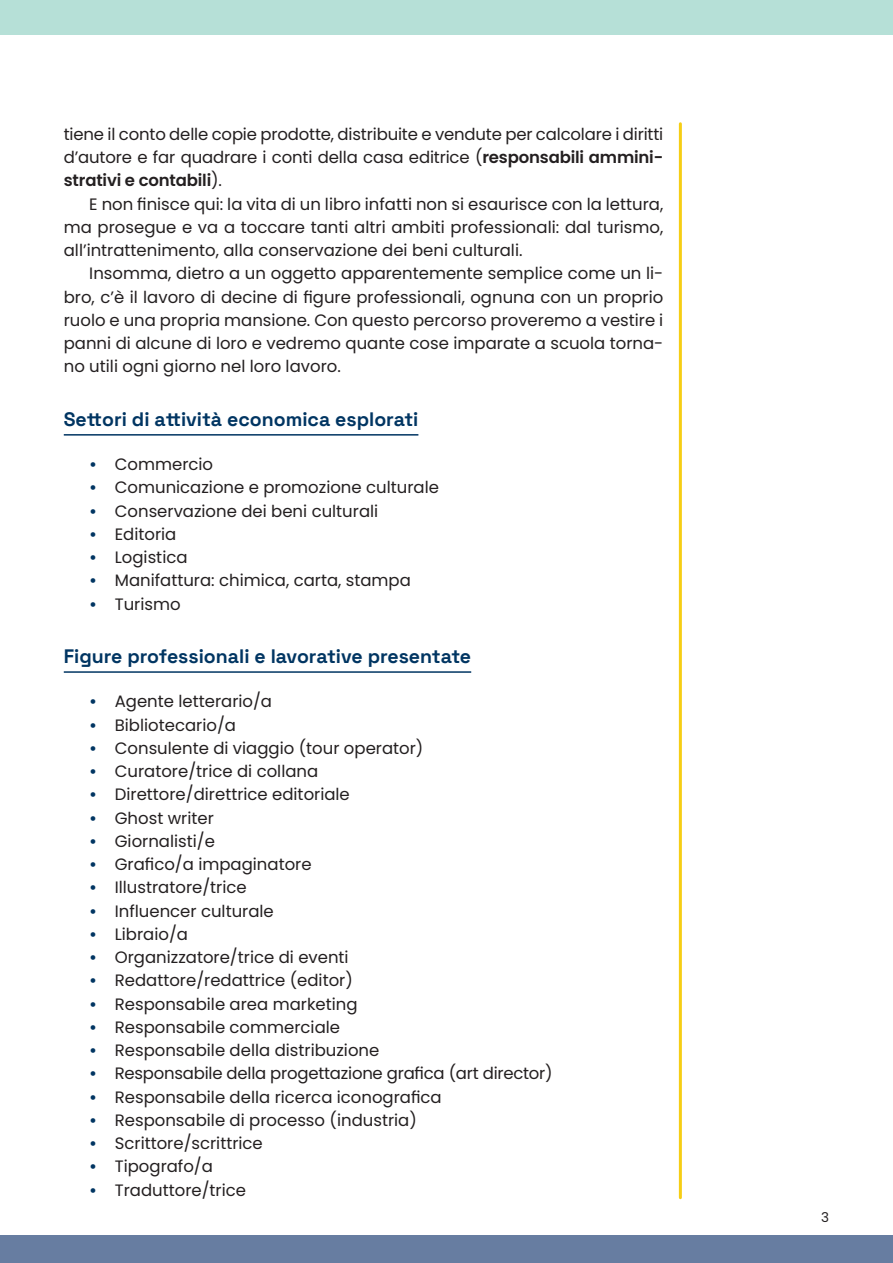
<style>
.page{position:relative;width:893px;height:1263px;background:#fff}
.page>*{position:absolute;margin:0;border:0;box-sizing:border-box;transform-origin:0 0}
.t1{font:300 19.5px "Space Grotesk";color:#003562}
.t2{font:16.5px/23.2px "Poppins";color:#231f20;text-align:justify}
.t3{font:13.5px "Poppins";color:#231f20}
.s1{font-weight:600}
.s2{font-weight:600;color:#003562}
</style>
<div class="page">
<div style="left:0;top:0;width:893px;height:35px;background:#b6e0d7"></div>
<hr style="left:679px;top:124px;width:3px;height:1074px;background:#f6ce15">
<div style="left:0;top:1235px;width:893px;height:28px;background:#677da1"></div>
<hr style="left:64px;top:434px;width:354px;height:2px;background:#003562">
<hr style="left:64px;top:671px;width:407px;height:2px;background:#003562">
<p class="t2" style="left:64px;top:122px;width:601px">tiene il conto delle copie prodotte, distribuite e vendute per calcolare i diritti d’autore e far quadrare i conti della casa editrice (<span class="s1">responsabili ammini&shy;strativi e contabili</span>).</p>
<p class="t2" style="left:64px;top:192px;width:601px;text-indent:26px">E non finisce qui: la vita di un libro infatti non si esaurisce con la lettura, ma prosegue e va a toccare tanti altri ambiti professionali: dal turismo, all’intrattenimento, alla conservazione dei beni culturali.</p>
<p class="t2" style="left:64px;top:262px;width:601px;text-indent:26px">Insomma, dietro a un oggetto apparentemente semplice come un li&shy;bro, c’è il lavoro di decine di figure professionali, ognuna con un proprio ruolo e una propria mansione. Con questo percorso proveremo a vestire i panni di alcune di loro e vedremo quante cose imparate a scuola torna&shy;no utili ogni giorno nel loro lavoro.</p>
<p class="t1" style="left:64px;top:404px;width:356px">Settori di attività economica esplorati</p>
<p class="t2" style="left:89px;top:453px;width:125px"><span class="s2">•</span> Commercio</p>
<p class="t2" style="left:89px;top:476px;width:351px"><span class="s2">•</span> Comunicazione e promozione culturale</p>
<p class="t2" style="left:89px;top:499px;width:290px"><span class="s2">•</span> Conservazione dei beni culturali</p>
<p class="t2" style="left:89px;top:522px;width:89px"><span class="s2">•</span> Editoria</p>
<p class="t2" style="left:89px;top:546px;width:100px"><span class="s2">•</span> Logistica</p>
<p class="t2" style="left:89px;top:569px;width:323px"><span class="s2">•</span> Manifattura: chimica, carta, stampa</p>
<p class="t2" style="left:89px;top:592px;width:93px"><span class="s2">•</span> Turismo</p>
<p class="t1" style="left:64px;top:642px;width:409px">Figure professionali e lavorative presentate</p>
<p class="t2" style="left:89px;top:690px;width:184px"><span class="s2">•</span> Agente letterario/a</p>
<p class="t2" style="left:89px;top:713px;width:148px"><span class="s2">•</span> Bibliotecario/a</p>
<p class="t2" style="left:89px;top:736px;width:336px"><span class="s2">•</span> Consulente di viaggio (tour operator)</p>
<p class="t2" style="left:89px;top:760px;width:230px"><span class="s2">•</span> Curatore/trice di collana</p>
<p class="t2" style="left:89px;top:783px;width:262px"><span class="s2">•</span> Direttore/direttrice editoriale</p>
<p class="t2" style="left:89px;top:806px;width:126px"><span class="s2">•</span> Ghost writer</p>
<p class="t2" style="left:89px;top:829px;width:127px"><span class="s2">•</span> Giornalisti/e</p>
<p class="t2" style="left:89px;top:853px;width:224px"><span class="s2">•</span> Grafico/a impaginatore</p>
<p class="t2" style="left:89px;top:876px;width:159px"><span class="s2">•</span> Illustratore/trice</p>
<p class="t2" style="left:89px;top:899px;width:186px"><span class="s2">•</span> Influencer culturale</p>
<p class="t2" style="left:89px;top:922px;width:100px"><span class="s2">•</span> Libraio/a</p>
<p class="t2" style="left:89px;top:946px;width:261px"><span class="s2">•</span> Organizzatore/trice di eventi</p>
<p class="t2" style="left:89px;top:969px;width:265px"><span class="s2">•</span> Redattore/redattrice (editor)</p>
<p class="t2" style="left:89px;top:992px;width:270px"><span class="s2">•</span> Responsabile area marketing</p>
<p class="t2" style="left:89px;top:1015px;width:252px"><span class="s2">•</span> Responsabile commerciale</p>
<p class="t2" style="left:89px;top:1039px;width:292px"><span class="s2">•</span> Responsabile della distribuzione</p>
<p class="t2" style="left:89px;top:1062px;width:465px"><span class="s2">•</span> Responsabile della progettazione grafica (art director)</p>
<p class="t2" style="left:89px;top:1085px;width:354px"><span class="s2">•</span> Responsabile della ricerca iconografica</p>
<p class="t2" style="left:89px;top:1108px;width:329px"><span class="s2">•</span> Responsabile di processo (industria)</p>
<p class="t2" style="left:89px;top:1132px;width:175px"><span class="s2">•</span> Scrittore/scrittrice</p>
<p class="t2" style="left:89px;top:1155px;width:125px"><span class="s2">•</span> Tipografo/a</p>
<p class="t2" style="left:89px;top:1178px;width:158px"><span class="s2">•</span> Traduttore/trice</p>
<p class="t3" style="left:821px;top:1209px;width:9px">3</p>
</div>
